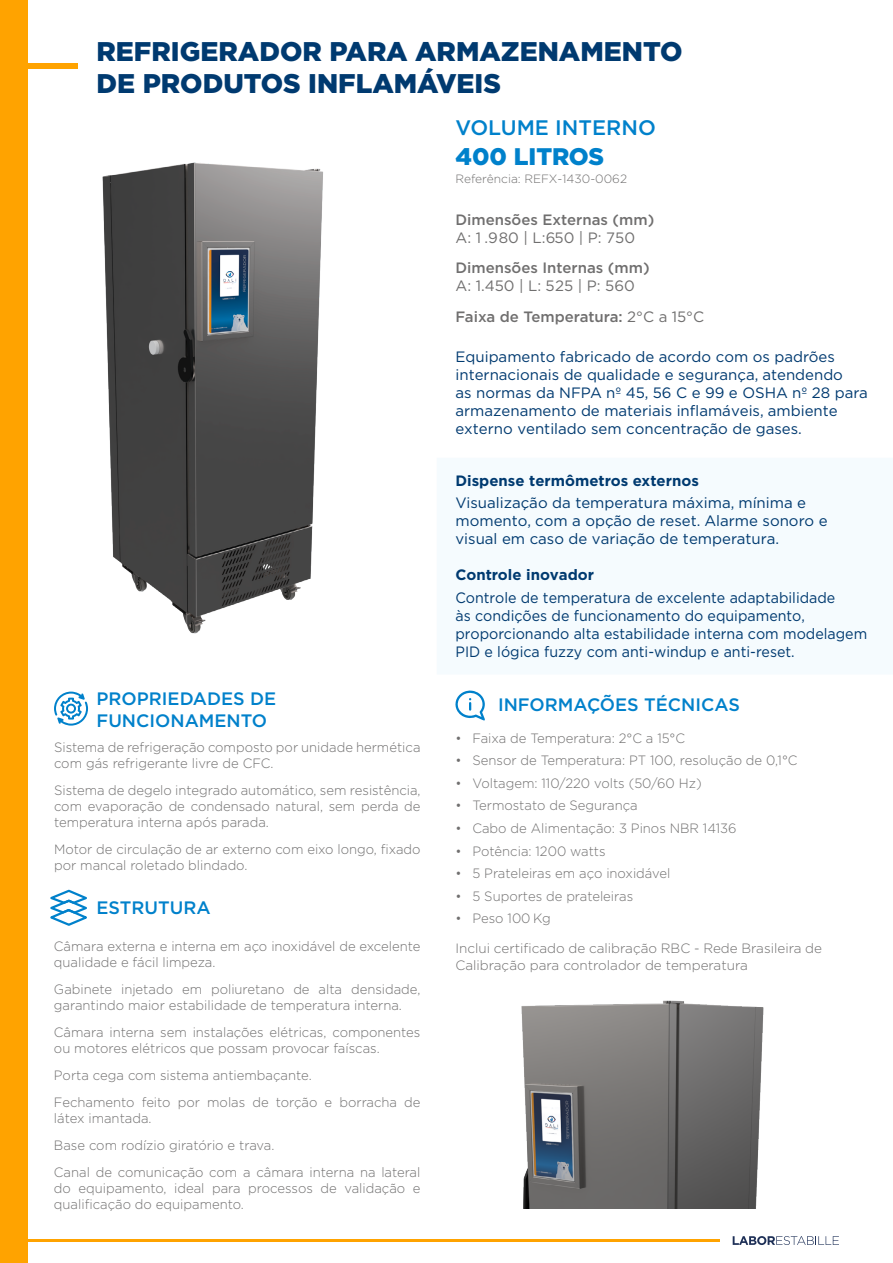
<style>
.page{position:relative;width:893px;height:1263px;background:#fff}
.page>*{position:absolute;margin:0;border:0;box-sizing:border-box;transform-origin:0 0}
.t1{font:900 27px/32.4px "Gotham";color:#003a70}
.t2{font:900 24px "Gotham";color:#0081cb}
.t3{font:500 21px "Gotham";color:#0081cb}
.t4{font:500 18px/21.6px "Gotham";color:#0081cb}
.t5{font:15px/18px "Gotham";color:#003a70}
.t6{font:15px/18px "Gotham";color:#003a70;scale:.95 1}
.t7{font:15px/30.8px "Gotham";color:#706f6f}
.t8{font:700 15px "Gotham";color:#003a70}
.t9{font:500 15px "Gotham";color:#706f6f}
.t10{font:300 13.5px/16.2px "Gotham";color:#706f6f}
.t11{font:300 12px "Gotham";color:#706f6f}
.s1{font-weight:500}
</style>
<div class="page">
<svg style="left:733px;top:1236px;width:106px;height:9px"></svg>
<hr style="left:0;top:1239px;width:720px;height:2px;background:#ffa300">
<img style="left:27px;top:98px;width:296px;height:589px">
<div style="left:0;top:0;width:27px;height:1263px;background:#ffa300"></div>
<div style="left:0;top:63px;width:77px;height:6px;background:#ffa300"></div>
<div style="left:437px;top:458px;width:456px;height:216px;background:#f5fbfe"></div>
<svg style="left:455px;top:690px;width:30px;height:30px"></svg>
<svg style="left:50px;top:889px;width:37px;height:37px"></svg>
<svg style="left:54px;top:692px;width:34px;height:34px"></svg>
<img style="left:521px;top:1000px;width:243px;height:209px">
<h1 class="t1" style="left:97px;top:34px;width:587px">REFRIGERADOR PARA ARMAZENAMENTO<br>DE PRODUTOS INFLAMÁVEIS</h1>
<h3 class="t3" style="left:455px;top:114px;width:202px">VOLUME INTERNO</h3>
<h2 class="t2" style="left:455px;top:142px;width:150px">400 LITROS</h2>
<p class="t11" style="left:455px;top:173px;width:173px">Referência: REFX-1430-0062</p>
<p class="t9" style="left:455px;top:209px;width:200px">Dimensões Externas (mm)</p>
<p class="t7" style="left:455px;top:222px;width:181px">A: 1 .980 | L: 650 | P: 750</p>
<p class="t9" style="left:455px;top:258px;width:196px">Dimensões Internas (mm)</p>
<p class="t7" style="left:455px;top:270px;width:250px">A: 1.450 | L: 525 | P: 560<br><span class="s1">Faixa de Temperatura:</span> 2°C a 15°C</p>
<h3 class="t4" style="left:97px;top:688px;width:181px">PROPRIEDADES DE<br>FUNCIONAMENTO</h3>
<p class="t10" style="left:54px;top:738px;width:368px">Sistema de refrigeração composto por unidade hermética com gás refrigerante livre de CFC.</p>
<p class="t10" style="left:54px;top:781px;width:368px;text-align:justify">Sistema de degelo integrado automático, sem resistência, com evaporação de condensado natural, sem perda de temperatura interna após parada.</p>
<p class="t10" style="left:54px;top:841px;width:368px">Motor de circulação de ar externo com eixo longo, fixado por mancal roletado blindado.</p>
<h3 class="t4" style="left:97px;top:896px;width:116px">ESTRUTURA</h3>
<p class="t10" style="left:54px;top:938px;width:368px">Câmara externa e interna em aço inoxidável de excelente qualidade e fácil limpeza.</p>
<p class="t10" style="left:54px;top:981px;width:368px">Gabinete injetado em poliuretano de alta densidade, garantindo maior estabilidade de temperatura interna.</p>
<p class="t10" style="left:54px;top:1024px;width:368px">Câmara interna sem instalações elétricas, componentes ou motores elétricos que possam provocar faíscas.</p>
<p class="t10" style="left:54px;top:1061px;width:368px;line-height:26.8px">Porta cega com sistema antiembaçante.<br>Fechamento feito por molas de torção e borracha de</p>
<p class="t10" style="left:54px;top:1104px;width:368px;line-height:26.8px">látex imantada.<br>Base com rodízio giratório e trava.<br>Canal de comunicação com a câmara interna na lateral</p>
<p class="t10" style="left:54px;top:1180px;width:368px">do equipamento, ideal para processos de validação e qualificação do equipamento.</p>
<p class="t5" style="left:455px;top:348px;width:414px">Equipamento fabricado de acordo com os padrões internacionais de qualidade e segurança, atendendo<br>as normas da NFPA nº 45, 56 C e 99 e OSHA nº 28 para armazenamento de materiais inflamáveis, ambiente externo ventilado sem concentração de gases.</p>
<p class="t8" style="left:455px;top:471px;width:245px">Dispense termômetros externos</p>
<p class="t5" style="left:455px;top:493px;width:374px">Visualização da temperatura máxima, mínima e momento, com a opção de reset. Alarme sonoro e visual em caso de variação de temperatura.</p>
<p class="t8" style="left:455px;top:566px;width:140px">Controle inovador</p>
<p class="t6" style="left:455px;top:588px;width:435px">Controle de temperatura de excelente adaptabilidade<br>às condições de funcionamento do equipamento, proporcionando alta estabilidade interna com modelagem PID e lógica fuzzy com anti-windup e anti-reset.</p>
<h3 class="t4" style="left:498px;top:694px;width:243px">INFORMAÇÕES TÉCNICAS</h3>
<p class="t10" style="left:455px;top:730px;width:231px">• Faixa de Temperatura: 2°C a 15°C</p>
<p class="t10" style="left:455px;top:752px;width:344px">• Sensor de Temperatura: PT 100, resolução de 0,1°C</p>
<p class="t10" style="left:455px;top:775px;width:248px">• Voltagem: 110/220 volts (50/60 Hz)</p>
<p class="t10" style="left:455px;top:797px;width:184px">• Termostato de Segurança</p>
<p class="t10" style="left:455px;top:820px;width:283px">• Cabo de Alimentação: 3 Pinos NBR 14136</p>
<p class="t10" style="left:455px;top:842px;width:152px">• Potência: 1200 watts</p>
<p class="t10" style="left:455px;top:865px;width:216px">• 5 Prateleiras em aço inoxidável</p>
<p class="t10" style="left:455px;top:888px;width:179px">• 5 Suportes de prateleiras</p>
<p class="t10" style="left:455px;top:910px;width:97px">• Peso 100 Kg</p>
<p class="t10" style="left:455px;top:940px;width:368px">Inclui certificado de calibração RBC - Rede Brasileira de<br>Calibração para controlador de temperatura</p>
</div>
